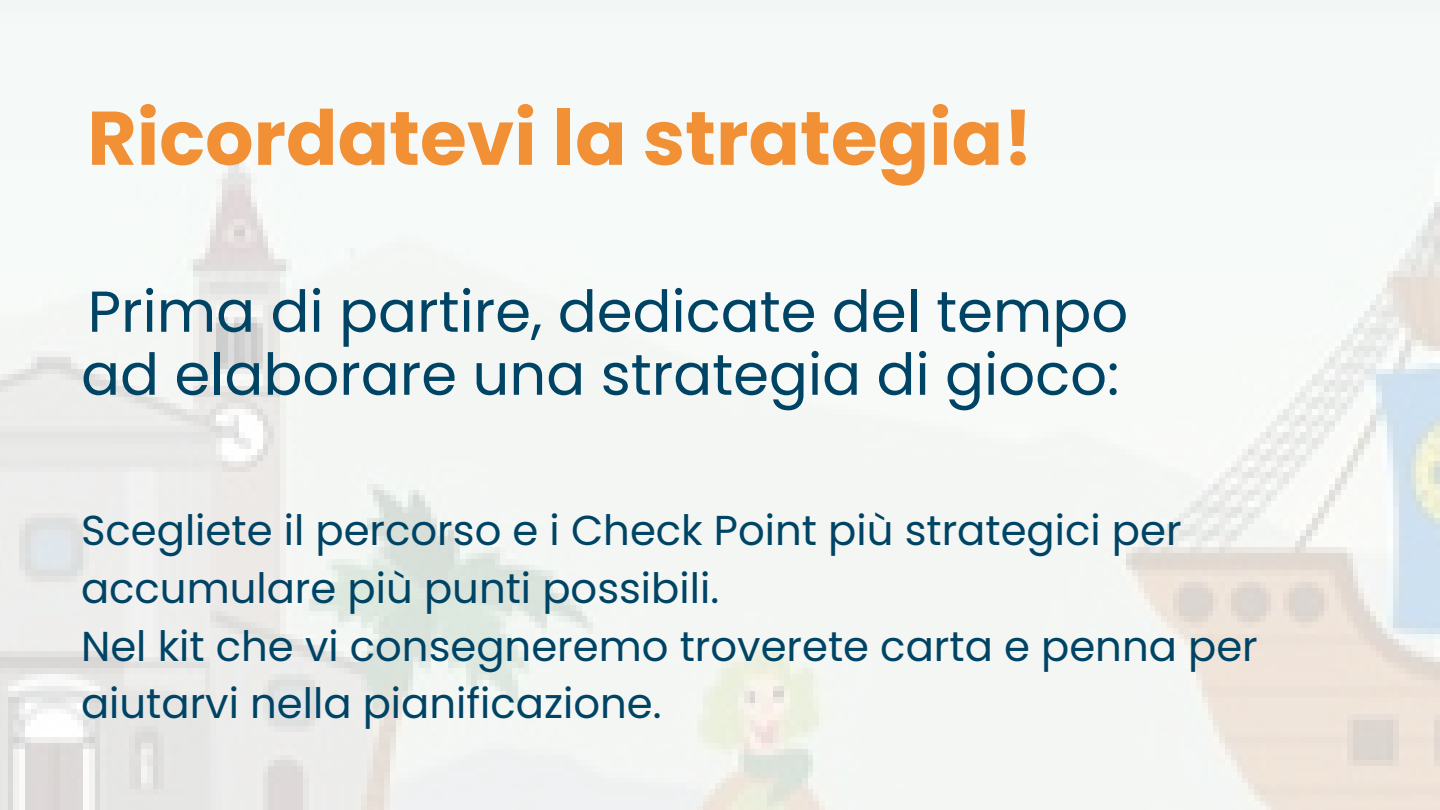
<style>
.page{position:relative;width:1440px;height:810px;background:#fff}
.page>*{position:absolute;margin:0;border:0;box-sizing:border-box;transform-origin:0 0}
.t1{font:700 75.9px "Poppins";color:#f29036}
.t2{font:57.7px/63px "Poppins";color:#004465}
.t3{font:41.8px/57.8px "Poppins";color:#004465}
</style>
<div class="page">
<img style="left:0;top:0;width:1440px;height:810px">
<p class="t1" style="left:87px;top:85px;width:947px">Ricordatevi la strategia!</p>
<p class="t2" style="left:81px;top:280px;width:1049px">Prima di partire, dedicate del tempo ad elaborare una strategia di gioco:</p>
<h1 class="t3" style="left:81px;top:502px;width:1102px">Scegliete il percorso e i Check Point più strategici per accumulare più punti possibili.</h1>
<h2 class="t3" style="left:81px;top:617px;width:1178px">Nel kit che vi consegneremo troverete carta e penna per aiutarvi nella pianificazione.</h2>
</div>
